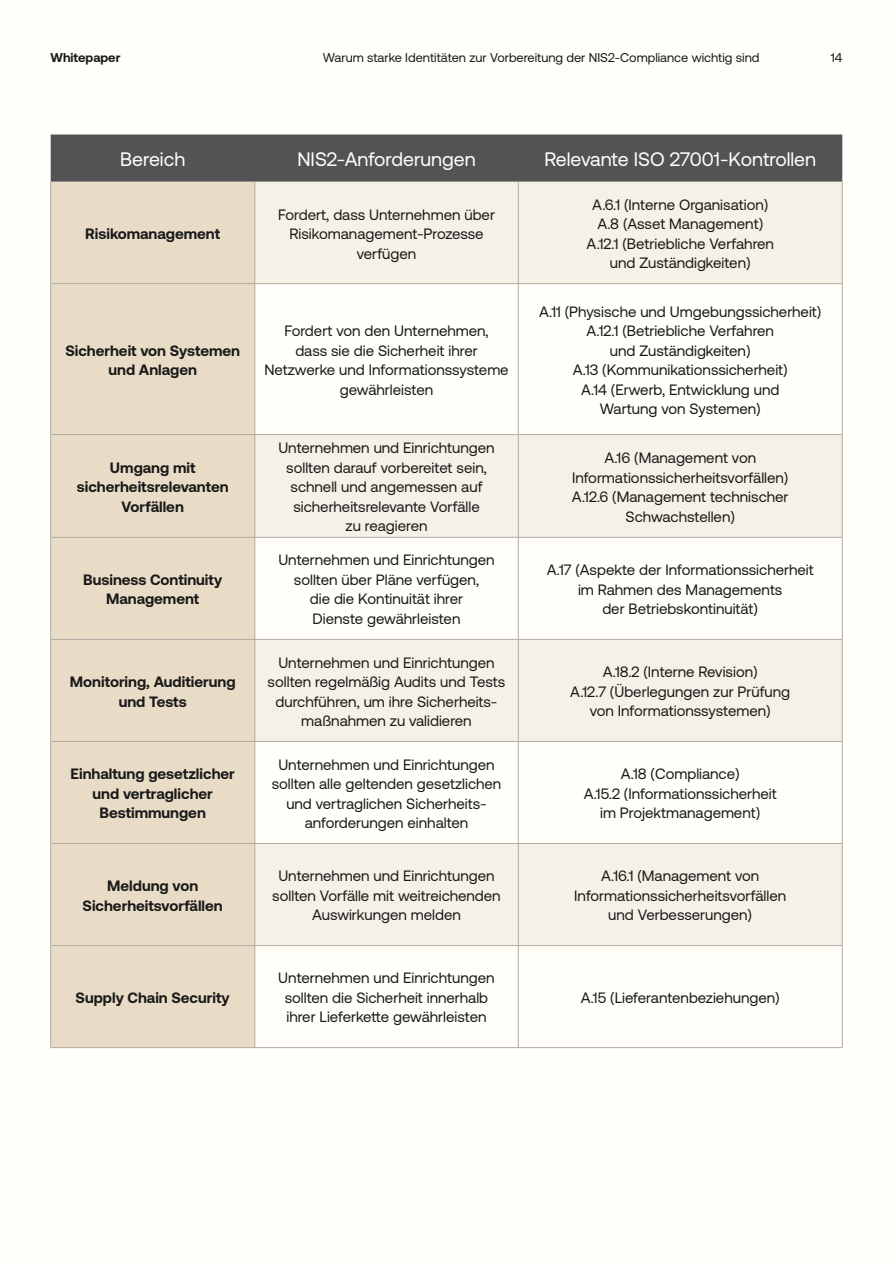
<style>
.page{position:relative;width:893px;height:1263px;background:#fffef9}
.page>*{position:absolute;margin:0;border:0;box-sizing:border-box;transform-origin:0 0}
.t1{font:19.5px "Aeonik";color:#fff}
.t2{font:15px/19.5px "Aeonik";color:#191919;text-align:center}
.t3{font:700 15px/19.5px "Aeonik";color:#191919;text-align:center}
.t4{font:12.75px "Aeonik";color:#191919}
.t5{font:700 12.75px "Aeonik";color:#191919}
</style>
<div class="page">
<div style="left:51px;top:135px;width:791px;height:47px;background:#535353"></div>
<div style="left:51px;top:182px;width:204px;height:865px;background:#e8dcc7"></div>
<svg style="left:256px;top:182px;width:586px;height:763px;fill:#f6f1e7"></svg>
<hr style="left:50px;top:182px;width:1px;height:101px;background:#afaba1">
<hr style="left:255px;top:182px;width:1px;height:101px;background:#afaba1">
<hr style="left:518px;top:182px;width:1px;height:101px;background:#afaba1">
<hr style="left:842px;top:182px;width:1px;height:101px;background:#afaba1">
<hr style="left:51px;top:283px;width:204px;height:1px;background:#afaba1">
<hr style="left:50px;top:284px;width:1px;height:150px;background:#afaba1">
<hr style="left:255px;top:283px;width:263px;height:1px;background:#afaba1">
<hr style="left:255px;top:284px;width:1px;height:150px;background:#afaba1">
<hr style="left:518px;top:283px;width:324px;height:1px;background:#afaba1">
<hr style="left:518px;top:284px;width:1px;height:150px;background:#afaba1">
<hr style="left:842px;top:284px;width:1px;height:150px;background:#afaba1">
<hr style="left:51px;top:434px;width:204px;height:1px;background:#afaba1">
<hr style="left:50px;top:435px;width:1px;height:102px;background:#afaba1">
<hr style="left:255px;top:434px;width:263px;height:1px;background:#afaba1">
<hr style="left:255px;top:435px;width:1px;height:102px;background:#afaba1">
<hr style="left:518px;top:434px;width:324px;height:1px;background:#afaba1">
<hr style="left:518px;top:435px;width:1px;height:102px;background:#afaba1">
<hr style="left:842px;top:435px;width:1px;height:102px;background:#afaba1">
<hr style="left:51px;top:537px;width:204px;height:1px;background:#afaba1">
<hr style="left:50px;top:537px;width:1px;height:102px;background:#afaba1">
<hr style="left:255px;top:537px;width:263px;height:1px;background:#afaba1">
<hr style="left:255px;top:537px;width:1px;height:102px;background:#afaba1">
<hr style="left:518px;top:537px;width:324px;height:1px;background:#afaba1">
<hr style="left:518px;top:537px;width:1px;height:102px;background:#afaba1">
<hr style="left:842px;top:537px;width:1px;height:102px;background:#afaba1">
<hr style="left:51px;top:639px;width:204px;height:1px;background:#afaba1">
<hr style="left:50px;top:639px;width:1px;height:102px;background:#afaba1">
<hr style="left:255px;top:639px;width:263px;height:1px;background:#afaba1">
<hr style="left:255px;top:639px;width:1px;height:102px;background:#afaba1">
<hr style="left:518px;top:639px;width:324px;height:1px;background:#afaba1">
<hr style="left:518px;top:639px;width:1px;height:102px;background:#afaba1">
<hr style="left:842px;top:639px;width:1px;height:102px;background:#afaba1">
<hr style="left:51px;top:741px;width:204px;height:1px;background:#afaba1">
<hr style="left:50px;top:742px;width:1px;height:101px;background:#afaba1">
<hr style="left:255px;top:741px;width:263px;height:1px;background:#afaba1">
<hr style="left:255px;top:742px;width:1px;height:101px;background:#afaba1">
<hr style="left:518px;top:741px;width:324px;height:1px;background:#afaba1">
<hr style="left:518px;top:742px;width:1px;height:101px;background:#afaba1">
<hr style="left:842px;top:742px;width:1px;height:101px;background:#afaba1">
<hr style="left:51px;top:843px;width:204px;height:1px;background:#afaba1">
<hr style="left:50px;top:844px;width:1px;height:101px;background:#afaba1">
<hr style="left:255px;top:843px;width:263px;height:1px;background:#afaba1">
<hr style="left:255px;top:844px;width:1px;height:101px;background:#afaba1">
<hr style="left:518px;top:843px;width:324px;height:1px;background:#afaba1">
<hr style="left:518px;top:844px;width:1px;height:101px;background:#afaba1">
<hr style="left:842px;top:844px;width:1px;height:101px;background:#afaba1">
<hr style="left:51px;top:945px;width:204px;height:1px;background:#afaba1">
<hr style="left:50px;top:946px;width:1px;height:101px;background:#afaba1">
<hr style="left:255px;top:945px;width:263px;height:1px;background:#afaba1">
<hr style="left:255px;top:946px;width:1px;height:101px;background:#afaba1">
<hr style="left:518px;top:945px;width:324px;height:1px;background:#afaba1">
<hr style="left:518px;top:946px;width:1px;height:101px;background:#afaba1">
<hr style="left:842px;top:946px;width:1px;height:101px;background:#afaba1">
<hr style="left:51px;top:1047px;width:204px;height:1px;background:#afaba1">
<hr style="left:255px;top:1047px;width:263px;height:1px;background:#afaba1">
<hr style="left:518px;top:1047px;width:324px;height:1px;background:#afaba1">
<p class="t5" style="left:51px;top:51px;width:71px">Whitepaper</p>
<p class="t4" style="left:323px;top:51px;width:438px">Warum starke Identitäten zur Vorbereitung der NIS2-Compliance wichtig sind</p>
<p class="t4" style="left:831px;top:51px;width:13px">14</p>
<h1 class="t1" style="left:120px;top:149px;width:67px">Bereich</h1>
<h1 class="t1" style="left:297px;top:149px;width:180px">NIS2-Anforderungen</h1>
<h1 class="t1" style="left:544px;top:149px;width:273px">Relevante ISO 27001-Kontrollen</h1>
<p class="t3" style="left:85px;top:224px;width:136px">Risikomanagement</p>
<p class="t3" style="left:65px;top:341px;width:176px">Sicherheit von Systemen und Anlagen</p>
<p class="t3" style="left:77px;top:458px;width:153px">Umgang mit sicherheitsrelevanten<br>Vorfällen</p>
<p class="t3" style="left:83px;top:570px;width:140px">Business Continuity<br>Management</p>
<p class="t3" style="left:70px;top:672px;width:167px">Monitoring, Auditierung und Tests</p>
<p class="t2" style="left:278px;top:205px;width:218px">Fordert, dass Unternehmen über<br>Risikomanagement-Prozesse verfügen</p>
<p class="t2" style="left:586px;top:195px;width:189px">A.6.1 (Interne Organisation)<br>A.8 (Asset Management)<br>A.12.1 (Betriebliche Verfahren und Zuständigkeiten)</p>
<p class="t2" style="left:264px;top:321px;width:246px">Fordert von den Unternehmen,<br>dass sie die Sicherheit ihrer<br>Netzwerke und Informationssysteme gewährleisten</p>
<p class="t2" style="left:539px;top:302px;width:284px">A.11 (Physische und Umgebungssicherheit)<br>A.12.1 (Betriebliche Verfahren<br>und Zuständigkeiten)<br>A.13 (Kommunikationssicherheit)<br>A.14 (Erwerb, Entwicklung und<br>Wartung von Systemen)</p>
<p class="t2" style="left:278px;top:438px;width:218px">Unternehmen und Einrichtungen sollten darauf vorbereitet sein, schnell und angemessen auf sicherheitsrelevante Vorfälle<br>zu reagieren</p>
<p class="t2" style="left:572px;top:448px;width:218px">A.16 (Management von<br>Informationssicherheitsvorfällen)<br>A.12.6 (Management technischer<br>Schwachstellen)</p>
<p class="t2" style="left:278px;top:550px;width:218px">Unternehmen und Einrichtungen sollten über Pläne verfügen,<br>die die Kontinuität ihrer<br>Dienste gewährleisten</p>
<p class="t2" style="left:547px;top:560px;width:268px">A.17 (Aspekte der Informationssicherheit im Rahmen des Managements<br>der Betriebskontinuität)</p>
<p class="t2" style="left:268px;top:653px;width:239px">Unternehmen und Einrichtungen sollten regelmäßig Audits und Tests durchführen, um ihre Sicherheits&shy;maßnahmen zu validieren</p>
<p class="t2" style="left:570px;top:662px;width:221px">A.18.2 (Interne Revision)<br>A.12.7 (Überlegungen zur Prüfung von Informationssystemen)</p>
<p class="t3" style="left:71px;top:764px;width:166px">Einhaltung gesetzlicher und vertraglicher<br>Bestimmungen</p>
<p class="t2" style="left:272px;top:755px;width:231px">Unternehmen und Einrichtungen sollten alle geltenden gesetzlichen und vertraglichen Sicherheits&shy;anforderungen einhalten</p>
<p class="t2" style="left:584px;top:764px;width:195px">A.18 (Compliance)<br>A.15.2 (Informationssicherheit im Projektmanagement)</p>
<p class="t3" style="left:83px;top:876px;width:142px">Meldung von<br>Sicherheitsvorfällen</p>
<p class="t2" style="left:272px;top:866px;width:230px">Unternehmen und Einrichtungen sollten Vorfälle mit weitreichenden<br>Auswirkungen melden</p>
<p class="t2" style="left:574px;top:866px;width:213px">A.16.1 (Management von<br>Informationssicherheitsvorfällen und Verbesserungen)</p>
<p class="t3" style="left:76px;top:988px;width:156px">Supply Chain Security</p>
<p class="t2" style="left:278px;top:968px;width:218px">Unternehmen und Einrichtungen sollten die Sicherheit innerhalb ihrer Lieferkette gewährleisten</p>
<p class="t2" style="left:581px;top:988px;width:201px">A.15 (Lieferantenbeziehungen)</p>
</div>
